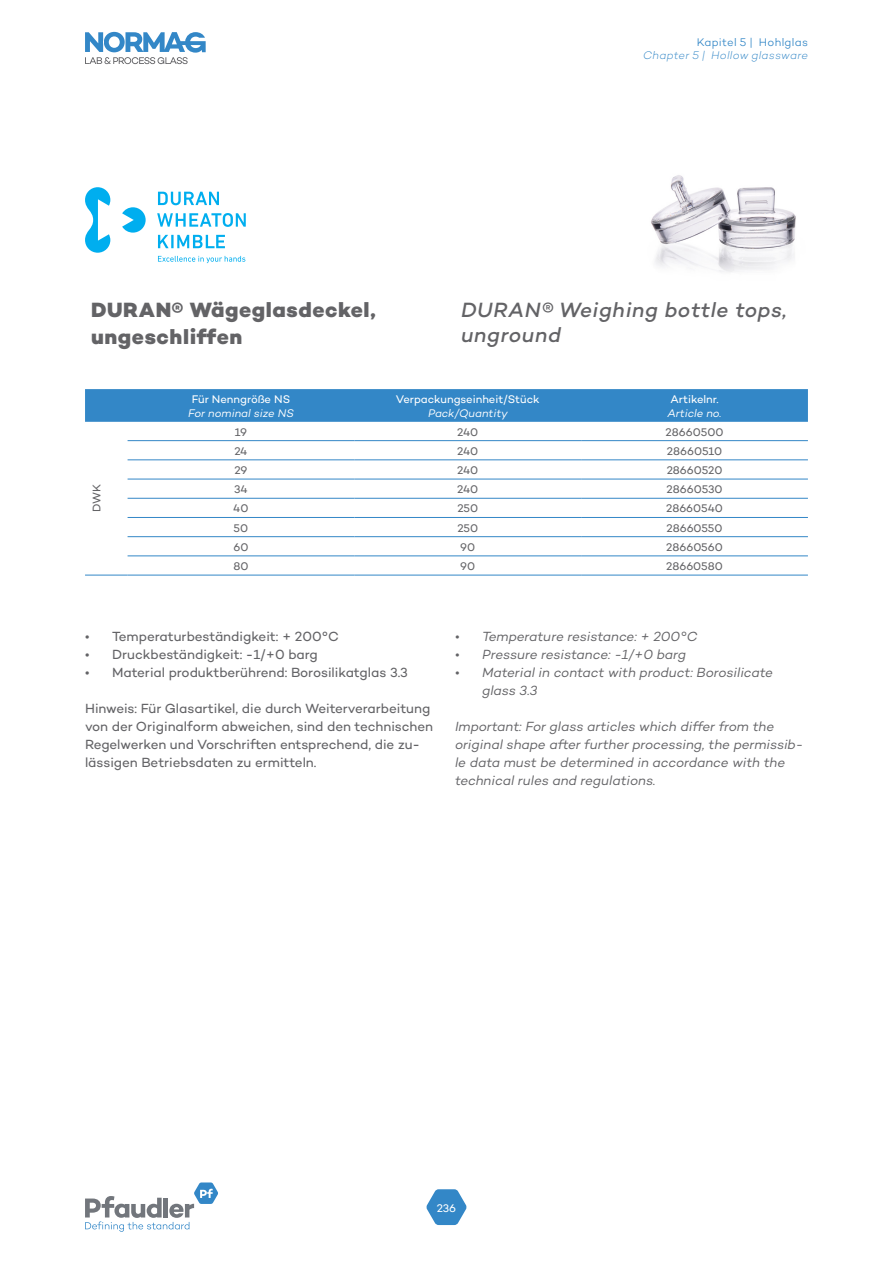
<style>
.page{position:relative;width:893px;height:1263px;background:#fff}
.page>*{position:absolute;margin:0;border:0;box-sizing:border-box;transform-origin:0 0}
.t1{font:800 21px/27px "Campton";letter-spacing:.03em;color:#636366}
.t2{font:italic 500 21px/25.2px "Campton";letter-spacing:.03em;color:#636366}
.t3{font:13.5px/18px "Campton";letter-spacing:-.005em;color:#636366}
.t4{font:italic 13.5px/18px "Campton";letter-spacing:-.005em;color:#636366}
.t5{font:11.25px "Campton";color:#636366}
.t6{font:11.25px "Campton";letter-spacing:-.005em;color:#fff}
.t7{font:italic 11.25px "Campton";letter-spacing:-.005em;color:#fff}
.t8{font:italic 300 11.25px "Campton";letter-spacing:.02em;color:#3387c7}
.t9{font:300 11.25px "Campton";letter-spacing:.025em;color:#3387c7}
</style>
<div class="page">
<svg style="left:426px;top:1189px;width:41px;height:36px"></svg>
<svg style="left:85px;top:32px;width:121px;height:32px"></svg>
<svg style="left:85px;top:1182px;width:133px;height:50px"></svg>
<svg style="left:85px;top:187px;width:61px;height:66px"></svg>
<svg style="left:158px;top:192px;width:61px;height:13px"></svg>
<svg style="left:158px;top:235px;width:67px;height:13px"></svg>
<svg style="left:157px;top:213px;width:89px;height:14px"></svg>
<svg style="left:158px;top:256px;width:87px;height:7px"></svg>
<img style="left:651px;top:175px;width:145px;height:97px">
<div style="left:85px;top:389px;width:723px;height:33px;background:#3387c7"></div>
<hr style="left:128px;top:440px;width:226px;height:1px;background:#3387c7">
<hr style="left:354px;top:440px;width:227px;height:1px;background:#3387c7">
<hr style="left:581px;top:440px;width:227px;height:1px;background:#3387c7">
<hr style="left:128px;top:459px;width:226px;height:1px;background:#3387c7">
<hr style="left:354px;top:459px;width:227px;height:1px;background:#3387c7">
<hr style="left:581px;top:459px;width:227px;height:1px;background:#3387c7">
<hr style="left:85px;top:575px;width:43px;height:1px;background:#3387c7">
<hr style="left:128px;top:479px;width:226px;height:1px;background:#3387c7">
<hr style="left:354px;top:479px;width:227px;height:1px;background:#3387c7">
<hr style="left:581px;top:479px;width:227px;height:1px;background:#3387c7">
<hr style="left:128px;top:498px;width:226px;height:1px;background:#3387c7">
<hr style="left:354px;top:498px;width:227px;height:1px;background:#3387c7">
<hr style="left:581px;top:498px;width:227px;height:1px;background:#3387c7">
<hr style="left:128px;top:517px;width:226px;height:1px;background:#3387c7">
<hr style="left:354px;top:517px;width:227px;height:1px;background:#3387c7">
<hr style="left:581px;top:517px;width:227px;height:1px;background:#3387c7">
<hr style="left:128px;top:536px;width:226px;height:1px;background:#3387c7">
<hr style="left:354px;top:536px;width:227px;height:1px;background:#3387c7">
<hr style="left:581px;top:536px;width:227px;height:1px;background:#3387c7">
<hr style="left:128px;top:555px;width:226px;height:1px;background:#3387c7">
<hr style="left:354px;top:555px;width:227px;height:1px;background:#3387c7">
<hr style="left:581px;top:555px;width:227px;height:1px;background:#3387c7">
<hr style="left:128px;top:575px;width:226px;height:1px;background:#3387c7">
<hr style="left:354px;top:575px;width:227px;height:1px;background:#3387c7">
<hr style="left:581px;top:575px;width:227px;height:1px;background:#3387c7">
<p class="t9" style="left:697px;top:35px;width:113px">Kapitel 5 | Hohlglas</p>
<p class="t8" style="left:643px;top:48px;width:166px">Chapter 5 | Hollow glassware</p>
<h1 class="t1" style="left:91px;top:296px;width:286px">DURAN® Wägeglasdeckel, ungeschliffen</h1>
<p class="t6" style="left:192px;top:392px;width:100px">Für Nenngröße NS</p>
<p class="t7" style="left:188px;top:406px;width:107px">For nominal size NS</p>
<h1 class="t2" style="left:461px;top:297px;width:327px">DURAN® Weighing bottle tops, unground</h1>
<p class="t6" style="left:396px;top:392px;width:145px">Verpackungseinheit/Stück</p>
<p class="t7" style="left:428px;top:406px;width:81px">Pack/Quantity</p>
<p class="t6" style="left:670px;top:392px;width:50px">Artikelnr.</p>
<p class="t7" style="left:667px;top:406px;width:56px">Article no.</p>
<p class="t5" style="left:90px;top:512px;width:30px;rotate:-90deg">DWK</p>
<p class="t5" style="left:235px;top:425px;width:14px">19</p>
<p class="t5" style="left:457px;top:425px;width:23px">240</p>
<p class="t5" style="left:666px;top:425px;width:59px">28660500</p>
<p class="t5" style="left:234px;top:444px;width:14px">24</p>
<p class="t5" style="left:457px;top:444px;width:23px">240</p>
<p class="t5" style="left:667px;top:444px;width:57px">28660510</p>
<p class="t5" style="left:234px;top:463px;width:15px">29</p>
<p class="t5" style="left:457px;top:463px;width:23px">240</p>
<p class="t5" style="left:667px;top:463px;width:57px">28660520</p>
<p class="t5" style="left:234px;top:482px;width:15px">34</p>
<p class="t5" style="left:457px;top:482px;width:23px">240</p>
<p class="t5" style="left:666px;top:482px;width:57px">28660530</p>
<p class="t5" style="left:233px;top:501px;width:17px">40</p>
<p class="t5" style="left:457px;top:501px;width:22px">250</p>
<p class="t5" style="left:666px;top:501px;width:59px">28660540</p>
<p class="t5" style="left:234px;top:521px;width:16px">50</p>
<p class="t5" style="left:457px;top:521px;width:22px">250</p>
<p class="t5" style="left:666px;top:521px;width:58px">28660550</p>
<p class="t5" style="left:233px;top:540px;width:17px">60</p>
<p class="t5" style="left:460px;top:540px;width:17px">90</p>
<p class="t5" style="left:666px;top:540px;width:58px">28660560</p>
<p class="t5" style="left:233px;top:559px;width:17px">80</p>
<p class="t5" style="left:460px;top:559px;width:17px">90</p>
<p class="t5" style="left:666px;top:559px;width:58px">28660580</p>
<p class="t3" style="left:85px;top:627px;width:255px">• Temperaturbeständigkeit: + 200°C</p>
<p class="t3" style="left:85px;top:645px;width:234px">• Druckbeständigkeit: -1/+0 barg</p>
<p class="t3" style="left:85px;top:663px;width:324px">• Material produktberührend: Borosilikatglas 3.3</p>
<p class="t3" style="left:85px;top:699px;width:349px">Hinweis: Für Glasartikel, die durch Weiterverarbeitung von der Originalform abweichen, sind den technischen Regelwerken und Vorschriften entsprechend, die zu&shy;lässigen Betriebsdaten zu ermitteln.</p>
<p class="t4" style="left:455px;top:627px;width:244px">• Temperature resistance: + 200°C</p>
<p class="t4" style="left:455px;top:645px;width:233px">• Pressure resistance: -1/+0 barg</p>
<p class="t4" style="left:482px;top:663px;width:293px;text-indent:-27px">• Material in contact with product: Borosilicate glass 3.3</p>
<p class="t4" style="left:455px;top:717px;width:350px">Important: For glass articles which differ from the original shape after further processing, the permissib&shy;le data must be determined in accordance with the technical rules and regulations.</p>
<p class="t6" style="left:437px;top:1201px;width:21px">236</p>
</div>
